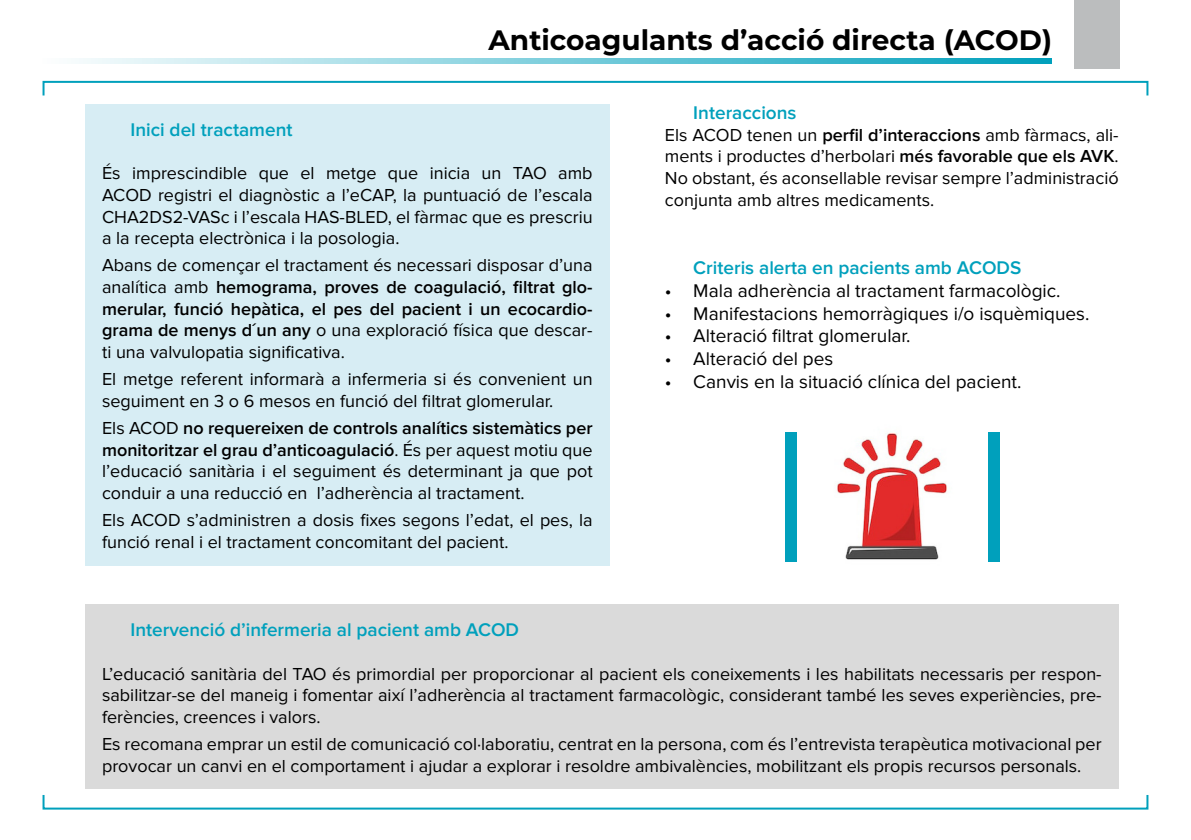
<style>
.page{position:relative;width:1191px;height:840px;background:#fff}
.page>*{position:absolute;margin:0;border:0;box-sizing:border-box;transform-origin:0 0}
.t1{font:700 28px "Montserrat";color:#000}
.t2{font:19px "Proxima Nova";color:#000}
.t3{font:600 19px "Proxima Nova";color:#00a0bc}
.t4{font:18px/21.6px "Proxima Nova";color:#000;text-align:justify}
.s1{font-weight:600}
</style>
<div class="page">
<svg style="left:79px;top:58px;width:973px;height:6px;background:#7accdb"></svg>
<div style="left:1074px;top:0;width:46px;height:68px;background:#bbbdbe"></div>
<div style="left:43px;top:81px;width:1105px;height:15px;border:2px solid #00a0bc"></div>
<div style="left:43px;top:793px;width:1105px;height:16px;border:2px solid #00a0bc"></div>
<div style="left:85px;top:104px;width:524px;height:460px;background:#d7edf4"></div>
<div style="left:85px;top:604px;width:1033px;height:184px;background:#dadada"></div>
<img style="left:785px;top:432px;width:215px;height:130px">
<div style="left:785px;top:432px;width:12px;height:129px;background:#00a0bc"></div>
<div style="left:988px;top:432px;width:11px;height:129px;background:#00a0bc"></div>
<h1 class="t1" style="left:488px;top:20px;width:565px">Anticoagulants d’acció directa (ACOD)</h1>
<p class="t3" style="left:130px;top:119px;width:164px">Inici del tractament</p>
<p class="t4" style="left:102px;top:163px;width:492px">És imprescindible que el metge que inicia un TAO amb ACOD registri el diagnòstic a l’eCAP, la puntuació de l’escala CHA2DS2-VASc i l’escala HAS-BLED, el fàrmac que es prescriu a la recepta electrònica i la posologia.</p>
<p class="t4" style="left:102px;top:255px;width:492px">Abans de començar el tractament és necessari disposar d’una analítica amb <span class="s1">hemograma, proves de coagulació, filtrat glo&shy;merular, funció hepàtica, el pes del pacient i un ecocardio&shy;grama de menys d´un any</span> o una exploració física que descar&shy;ti una valvulopatia significativa.</p>
<p class="t4" style="left:102px;top:368px;width:492px">El metge referent informarà a infermeria si és convenient un seguiment en 3 o 6 mesos en funció del filtrat glomerular.</p>
<p class="t4" style="left:102px;top:417px;width:492px">Els ACOD <span class="s1">no requereixen de controls analítics sistemàtics per monitoritzar el grau d’anticoagulació</span>. És per aquest motiu que l’educació sanitària i el seguiment és determinant ja que pot conduir a una reducció en l’adherència al tractament.</p>
<p class="t4" style="left:102px;top:509px;width:492px">Els ACOD s’administren a dosis fixes segons l’edat, el pes, la funció renal i el tractament concomitant del pacient.</p>
<p class="t3" style="left:693px;top:102px;width:105px">Interaccions</p>
<p class="t4" style="left:665px;top:124px;width:455px">Els ACOD tenen un <span class="s1">perfil d’interaccions</span> amb fàrmacs, ali&shy;ments i productes d’herbolari <span class="s1">més favorable que els AVK</span>.<br>No obstant, és aconsellable revisar sempre l’administració conjunta amb altres medicaments.</p>
<p class="t3" style="left:693px;top:256px;width:329px">Criteris alerta en pacients amb ACODS</p>
<p class="t2" style="left:665px;top:279px;width:397px">• Mala adherència al tractament farmacològic.</p>
<p class="t2" style="left:665px;top:302px;width:426px">• Manifestacions hemorràgiques i/o isquèmiques.</p>
<p class="t2" style="left:665px;top:325px;width:247px">• Alteració filtrat glomerular.</p>
<p class="t2" style="left:665px;top:348px;width:170px">• Alteració del pes</p>
<p class="t2" style="left:665px;top:370px;width:358px">• Canvis en la situació clínica del pacient.</p>
<p class="t3" style="left:130px;top:619px;width:390px">Intervenció d’infermeria al pacient amb ACOD</p>
<p class="t4" style="left:102px;top:662px;width:1001px">L’educació sanitària del TAO és primordial per proporcionar al pacient els coneixements i les habilitats necessaris per respon&shy;sabilitzar-se del maneig i fomentar així l’adherència al tractament farmacològic, considerant també les seves experiències, pre&shy;ferències, creences i valors.</p>
<p class="t4" style="left:102px;top:733px;width:1001px">Es recomana emprar un estil de comunicació col·laboratiu, centrat en la persona, com és l’entrevista terapèutica motivacional per provocar un canvi en el comportament i ajudar a explorar i resoldre ambivalències, mobilitzant els propis recursos personals.</p>
</div>
